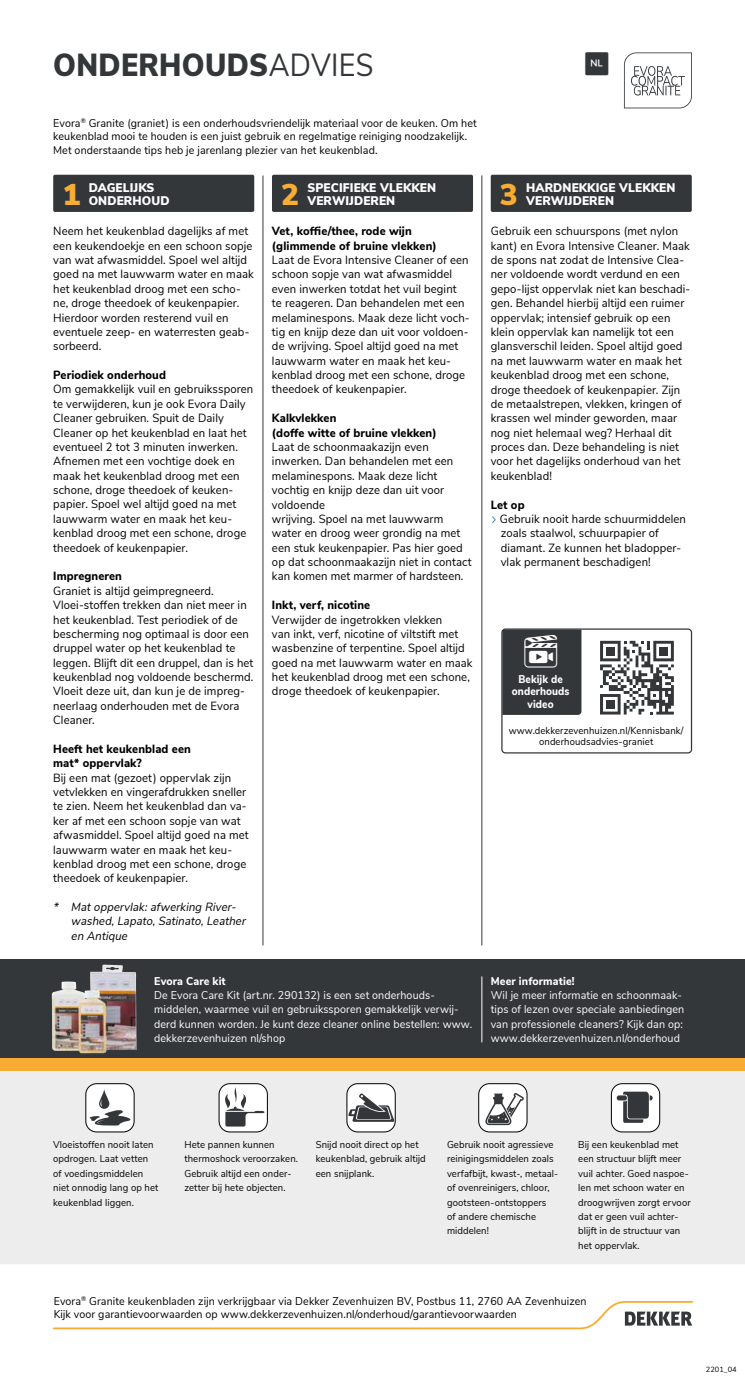
<style>
.page{position:relative;width:745px;height:1382px;background:#fff}
.page>*{position:absolute;margin:0;border:0;box-sizing:border-box;transform-origin:0 0}
.t1{font:900 31.88px "Nunito Sans";letter-spacing:.01em;color:#34373a;scale:.9 1}
.t2{font:900 30px "Nunito Sans";color:#f8ac33}
.t3{font:900 12.5px/13.8px "Nunito Sans";letter-spacing:.01em;color:#fff;scale:.95 1}
.t4{font:11.88px/14.4px "Nunito Sans";letter-spacing:.01em;color:#000;scale:.95 1}
.t5{font:800 11.88px/14.4px "Nunito Sans";letter-spacing:.01em;color:#000;scale:.95 1}
.t6{font:italic 11.88px/14.4px "Nunito Sans";color:#000;scale:.95 1}
.t7{font:11.25px/13.8px "Nunito Sans";letter-spacing:.01em;color:#000;scale:.95 1}
.t8{font:11.25px/14.4px "Nunito Sans";letter-spacing:.01em;color:#fff;scale:.95 1}
.t9{font:800 11.25px "Nunito Sans";letter-spacing:.01em;color:#fff;scale:.95 1}
.t10{font:800 11.25px/12.5px "Nunito Sans";letter-spacing:.01em;color:#fff;text-align:center;scale:.9 1}
.t11{font:10px/14.4px "Nunito Sans";letter-spacing:.01em;color:#000;scale:.95 1}
.t12{font:7.5px "Nunito Sans";color:#000}
.s1{font-weight:400}
</style>
<div class="page">
<div style="left:53px;top:175px;width:201px;height:37px;background:#34373a;border-radius:2px"></div>
<div style="left:272px;top:175px;width:200px;height:37px;background:#34373a;border-radius:2px"></div>
<div style="left:490px;top:175px;width:201px;height:37px;background:#34373a;border-radius:2px"></div>
<svg style="left:52px;top:1301px;width:641px;height:29px"></svg>
<div style="left:0;top:959px;width:744px;height:100px;background:#34373a"></div>
<div style="left:0;top:1059px;width:744px;height:12px;background:#f8ac33"></div>
<hr style="left:481px;top:977px;width:1px;height:65px;background:#fff">
<hr style="left:481px;top:176px;width:1px;height:769px;background:#34373a">
<hr style="left:262px;top:176px;width:1px;height:769px;background:#34373a">
<div style="left:0;top:1071px;width:744px;height:193px;background:#ededed"></div>
<div style="left:86px;top:1084px;width:48px;height:48px;background:#fff;border-radius:11px"></div>
<div style="left:86px;top:1083px;width:48px;height:49px;border:1px solid #000;border-radius:11px"></div>
<svg style="left:85px;top:1089px;width:49px;height:37px"></svg>
<div style="left:346px;top:1084px;width:49px;height:48px;background:#fff;border-radius:11px"></div>
<div style="left:346px;top:1083px;width:49px;height:49px;border:1px solid #000;border-radius:11px"></div>
<svg style="left:348px;top:1093px;width:46px;height:29px"></svg>
<div style="left:219px;top:1084px;width:48px;height:48px;background:#fff;border-radius:11px"></div>
<div style="left:219px;top:1083px;width:48px;height:49px;border:1px solid #000;border-radius:11px"></div>
<svg style="left:225px;top:1087px;width:39px;height:39px"></svg>
<div style="left:611px;top:1084px;width:48px;height:48px;background:#fff;border-radius:11px"></div>
<div style="left:610px;top:1083px;width:49px;height:49px;border:1px solid #000;border-radius:11px"></div>
<div style="left:616px;top:1095px;width:10px;height:5px;background:#34373a;border-radius:2px"></div>
<svg style="left:622px;top:1092px;width:30px;height:31px"></svg>
<div style="left:478px;top:1084px;width:48px;height:48px;background:#fff;border-radius:11px"></div>
<div style="left:478px;top:1083px;width:49px;height:49px;border:1px solid #000;border-radius:11px"></div>
<svg style="left:485px;top:1093px;width:38px;height:32px"></svg>
<img style="left:83px;top:965px;width:21px;height:29px">
<div style="left:501px;top:628px;width:190px;height:125px;border:1px solid #34373a;border-radius:4px"></div>
<svg style="left:600px;top:641px;width:73px;height:74px"></svg>
<div style="left:502px;top:629px;width:79px;height:86px;background:#34373a"></div>
<h1 class="t1" style="left:53px;top:41px;width:357px">ONDERHOUDS<span class="s1">ADVIES</span></h1>
<p class="t7" style="left:53px;top:115px;width:447px">Evora<sup>®</sup> Granite (graniet) is een onderhoudsvriendelijk materiaal voor de keuken. Om het keukenblad mooi te houden is een juist gebruik en regelmatige reiniging noodzakelijk.<br>Met onderstaande tips heb je jarenlang plezier van het keukenblad.</p>
<p class="t3" style="left:89px;top:180px;width:87px">DAGELIJKS<br>ONDERHOUD</p>
<p class="t3" style="left:307px;top:180px;width:137px">SPECIFIEKE VLEKKEN<br>VERWIJDEREN</p>
<p class="t3" style="left:526px;top:180px;width:158px">HARDNEKKIGE VLEKKEN<br>VERWIJDEREN</p>
<h2 class="t2" style="left:62px;top:173px;width:20px">1</h2>
<h2 class="t2" style="left:281px;top:173px;width:20px">2</h2>
<h2 class="t2" style="left:499px;top:173px;width:19px">3</h2>
<p class="t4" style="left:53px;top:223px;width:212px">Neem het keukenblad dagelijks af met een keukendoekje en een schoon sopje van wat afwasmiddel. Spoel wel altijd goed na met lauwwarm water en maak het keukenblad droog met een scho&shy;ne, droge theedoek of keukenpapier.<br>Hierdoor worden resterend vuil en eventuele zeep- en waterresten geab&shy;sorbeerd.</p>
<p class="t5" style="left:53px;top:367px;width:120px">Periodiek onderhoud</p>
<p class="t4" style="left:53px;top:381px;width:212px">Om gemakkelijk vuil en gebruikssporen te verwijderen, kun je ook Evora Daily Cleaner gebruiken. Spuit de Daily Cleaner op het keukenblad en laat het eventueel 2 tot 3 minuten inwerken.<br>Afnemen met een vochtige doek en maak het keukenblad droog met een schone, droge theedoek of keuken&shy;papier. Spoel wel altijd goed na met lauwwarm water en maak het keu&shy;kenblad droog met een schone, droge theedoek of keukenpapier.</p>
<p class="t5" style="left:53px;top:568px;width:74px">Impregneren</p>
<p class="t4" style="left:53px;top:583px;width:212px">Graniet is altijd geimpregneerd.<br>Vloei-stoffen trekken dan niet meer in het keukenblad. Test periodiek of de bescherming nog optimaal is door een druppel water op het keukenblad te leggen. Blijft dit een druppel, dan is het keukenblad nog voldoende beschermd.<br>Vloeit deze uit, dan kun je de impreg&shy;neerlaag onderhouden met de Evora Cleaner.</p>
<p class="t5" style="left:53px;top:741px;width:146px">Heeft het keukenblad een mat* oppervlak?</p>
<p class="t4" style="left:53px;top:770px;width:207px">Bij een mat (gezoet) oppervlak zijn vetvlekken en vingerafdrukken sneller te zien. Neem het keukenblad dan va&shy;ker af met een schoon sopje van wat afwasmiddel. Spoel altijd goed na met lauwwarm water en maak het keu&shy;kenblad droog met een schone, droge theedoek of keukenpapier.</p>
<p class="t6" style="left:71px;top:899px;width:188px;text-indent:-18px">* Matoppervlak:afwerking River&shy;washed,Lapato,Satinato,Leather en Antique</p>
<p class="t5" style="left:272px;top:223px;width:175px">Vet, koffie/thee, rode wijn (glimmende of bruine vlekken)</p>
<p class="t4" style="left:272px;top:252px;width:209px">Laat de Evora Intensive Cleaner of een schoon sopje van wat afwasmiddel even inwerken totdat het vuil begint<br>te reageren. Dan behandelen met een melaminespons. Maak deze licht voch&shy;tig en knijp deze dan uit voor voldoen&shy;de wrijving. Spoel altijd goed na met lauwwarm water en maak het keu&shy;kenblad droog met een schone, droge theedoek of keukenpapier.</p>
<p class="t5" style="left:272px;top:410px;width:175px">Kalkvlekken<br>(doffe witte of bruine vlekken)</p>
<p class="t4" style="left:272px;top:439px;width:211px">Laat de schoonmaakazijn even inwerken. Dan behandelen met een melaminespons. Maak deze licht vochtig en knijp deze dan uit voor voldoende<br>wrijving. Spoel na met lauwwarm water en droog weer grondig na met een stuk keukenpapier. Pas hier goed op dat schoonmaakazijn niet in contact kan komen met marmer of hardsteen.</p>
<p class="t5" style="left:272px;top:597px;width:105px">Inkt, verf, nicotine</p>
<p class="t4" style="left:272px;top:611px;width:212px">Verwijder de ingetrokken vlekken<br>van inkt, verf, nicotine of viltstift met wasbenzine of terpentine. Spoel altijd goed na met lauwwarm water en maak het keukenblad droog met een schone, droge theedoek of keukenpapier.</p>
<p class="t9" style="left:154px;top:972px;width:77px">Evora Care kit</p>
<p class="t8" style="left:154px;top:987px;width:336px">De Evora Care Kit (art.nr. 290132) is een set onderhouds&shy;middelen, waarmee vuil en gebruikssporen gemakkelijk verwij&shy;derd kunnen worden. Je kunt deze cleaner online bestellen: www. dekkerzevenhuizen nl/shop</p>
<p class="t4" style="left:490px;top:223px;width:211px">Gebruik een schuurspons (met nylon kant) en Evora Intensive Cleaner. Maak de spons nat zodat de Intensive Clea&shy;ner voldoende wordt verdund en een gepo-lijst oppervlak niet kan beschadi&shy;gen. Behandel hierbij altijd een ruimer oppervlak; intensief gebruik op een klein oppervlak kan namelijk tot een glansverschil leiden. Spoel altijd goed na met lauwwarm water en maak het keukenblad droog met een schone, droge theedoek of keukenpapier. Zijn de metaalstrepen, vlekken, kringen of krassen wel minder geworden, maar nog niet helemaal weg? Herhaal dit proces dan. Deze behandeling is niet voor het dagelijks onderhoud van het keukenblad!</p>
<p class="t5" style="left:490px;top:497px;width:37px">Let op</p>
<p class="t4" style="left:499px;top:511px;width:197px">Gebruik nooit harde schuurmiddelen zoals staalwol, schuurpapier of diamant. Ze kunnen het bladopper&shy;vlak permanent beschadigen!</p>
<p class="t10" style="left:511px;top:672px;width:66px">Bekijk de onderhouds video</p>
<p class="t11" style="left:508px;top:724px;width:185px;line-height:11.2px;text-align:center">www.dekkerzevenhuizen.nl/Kennisbank/ onderhoudsadvies-graniet</p>
<p class="t9" style="left:490px;top:972px;width:90px">Meer informatie!</p>
<p class="t8" style="left:490px;top:987px;width:205px">Wil je meer informatie en schoonmaak&shy;tips of lezen over speciale aanbiedingen van professionele cleaners? Kijk dan op: www.dekkerzevenhuizen.nl/onderhoud</p>
<p class="t11" style="left:53px;top:1137px;width:112px">Vloeistoffen nooit laten opdrogen. Laat vetten of voedingsmiddelen niet onnodig lang op het keukenblad liggen.</p>
<p class="t11" style="left:184px;top:1137px;width:121px">Hete pannen kunnen thermoshock veroorzaken.<br>Gebruik altijd een onder&shy;zetter bij hete objecten.</p>
<p class="t11" style="left:315px;top:1137px;width:117px">Snijd nooit direct op het keukenblad, gebruik altijd een snijplank.</p>
<p class="t11" style="left:446px;top:1137px;width:119px">Gebruik nooit agressieve reinigingsmiddelen zoals verfafbijt, kwast-, metaal&shy;of ovenreinigers, chloor, gootsteen-ontstoppers<br>of andere chemische middelen!</p>
<p class="t11" style="left:578px;top:1137px;width:120px">Bij een keukenblad met een structuur blijft meer vuil achter. Goed naspoe&shy;len met schoon water en droogwrijven zorgt ervoor dat er geen vuil achter&shy;blijft in de structuur van het oppervlak.</p>
<p class="t7" style="left:54px;top:1293px;width:562px">Evora<sup>®</sup> Granite keukenbladen zijn verkrijgbaar via Dekker Zevenhuizen BV, Postbus 11, 2760 AA Zevenhuizen<br>Kijk voor garantievoorwaarden op www.dekkerzevenhuizen.nl/onderhoud/garantievoorwaarden</p>
<p class="t12" style="left:705px;top:1364px;width:32px">2201_04</p>
</div>
